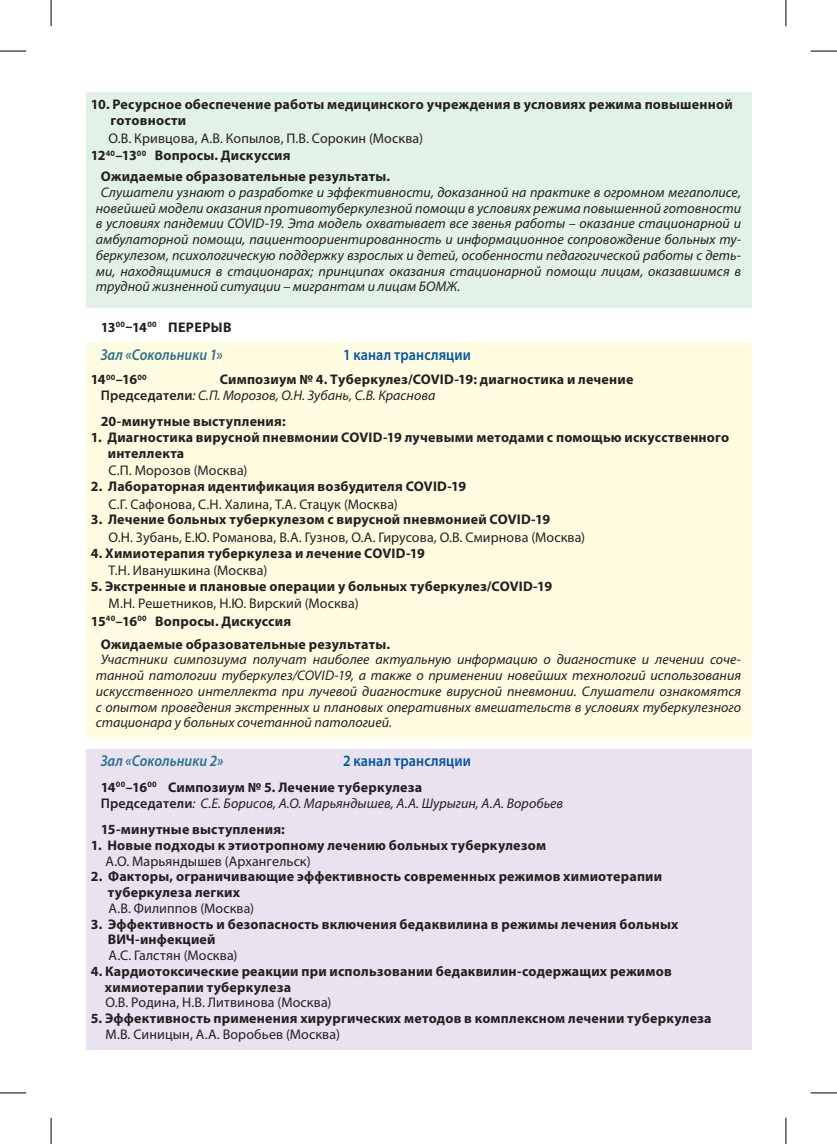
<style>
.page{position:relative;width:837px;height:1144px;background:#fff}
.page>*{position:absolute;margin:0;border:0;box-sizing:border-box;transform-origin:0 0}
.t1{font:italic 600 15.75px "Myriad Pro";letter-spacing:.005em;color:#28718a;scale:.9 1}
.t2{font:600 15.75px "Myriad Pro";letter-spacing:.01em;color:#0154a6;scale:.9 1}
.t3{font:italic 14px/15.8px "Myriad Pro";letter-spacing:.005em;color:#231f20;text-align:justify}
.t4{font:700 14px/15.8px "Myriad Pro";letter-spacing:.015em;color:#231f20}
.t5{font:14px/17.5px "Myriad Pro";letter-spacing:.01em;color:#231f20}
.s1{font-weight:700}
.s2{font-weight:600}
.s3{font-weight:400;font-style:italic}
.s4{font-weight:700;font-style:normal}
.s5{font-weight:600;font-style:normal}
</style>
<div class="page">
<div style="left:86px;top:92px;width:665px;height:216px;background:#e3f2e7"></div>
<div style="left:86px;top:342px;width:665px;height:396px;background:#fffce1"></div>
<div style="left:86px;top:749px;width:665px;height:301px;background:#e9e2ef"></div>
<svg style="left:0;top:51px;width:26px;height:1px"></svg>
<svg style="left:810px;top:51px;width:26px;height:1px"></svg>
<svg style="left:0;top:1092px;width:26px;height:1px"></svg>
<svg style="left:810px;top:1092px;width:26px;height:1px"></svg>
<svg style="left:51px;top:0;width:1px;height:26px"></svg>
<svg style="left:51px;top:1118px;width:1px;height:26px"></svg>
<svg style="left:785px;top:0;width:1px;height:26px"></svg>
<svg style="left:785px;top:1118px;width:1px;height:26px"></svg>
<p class="t4" style="left:111px;top:96px;width:623px;text-indent:-20px">10. Ресурсное обеспечение работы медицинского учреждения в условиях режима повышенной готовности</p>
<p class="t5" style="left:91px;top:129px;width:333px;text-indent:18px">О.В. Кривцова, А.В. Копылов, П.В. Сорокин (Москва)<br><span class="s1">12</span><sup>40</sup><span class="s1">–13</span><sup>00</sup> <span class="s1">Вопросы. Дискуссия</span></p>
<p class="t4" style="left:101px;top:168px;width:291px">Ожидаемые образовательные результаты.</p>
<p class="t3" style="left:96px;top:184px;width:646px;text-indent:5px">Слушатели узнают о разработке и эффективности, доказанной на практике в огромном мегаполисе, новейшей модели оказания противотуберкулезной помощи в условиях режима повышенной готовности в условиях пандемии COVID-19. Эта модель охватывает все звенья работы – оказание стационарной и амбулаторной помощи, пациентоориентированность и информационное сопровождение больных ту&shy;беркулезом, психологическую поддержку взрослых и детей, особенности педагогической работы с деть&shy;ми, находящимися в стационарах; принципах оказания стационарной помощи лицам, оказавшимся в трудной жизненной ситуации – мигрантам и лицам БОМЖ.</p>
<p class="t4" style="left:101px;top:319px;width:87px">13<sup>00</sup>–14<sup>00</sup> Перер</p>
<p class="t4" style="left:211px;top:319px;width:21px">ыв</p>
<p class="t1" style="left:101px;top:344px;width:137px">Зал «Сокольники 1»</p>
<p class="t2" style="left:343px;top:344px;width:144px">1 канал трансляции</p>
<p class="t4" style="left:91px;top:371px;width:57px">14<sup>00</sup>–16<sup>00</sup></p>
<p class="t4" style="left:101px;top:371px;width:534px;text-indent:119px">Симпозиум № 4. Туберкулез/COVID-19: диагностика и лечение<br><span class="s2">Председатели</span><span class="s3">: С.П. Морозов, О.Н. Зубань, С.В. Краснова</span></p>
<p class="t4" style="left:101px;top:413px;width:186px">20-минутные выступления:</p>
<p class="t4" style="left:108px;top:429px;width:622px;text-indent:-17px">1. Диагностика вирусной пневмонии COVID-19 лучевыми методами с помощью искусственного интеллекта</p>
<p class="t5" style="left:109px;top:462px;width:140px">С.П. Морозов (Москва)</p>
<p class="t4" style="left:91px;top:478px;width:377px">2. Лабораторная идентификация возбудителя COVID-19</p>
<p class="t5" style="left:109px;top:495px;width:291px">С.Г. Сафонова, С.Н. Халина, Т.А. Стацук (Москва)</p>
<p class="t4" style="left:91px;top:511px;width:460px">3. Лечение больных туберкулезом с вирусной пневмонией COVID-19</p>
<p class="t5" style="left:109px;top:528px;width:478px">О.Н. Зубань, Е.Ю. Романова, В.А. Гузнов, О.А. Гирусова, О.В. Смирнова (Москва)</p>
<p class="t4" style="left:91px;top:544px;width:335px">4. Химиотерапия туберкулеза и лечение COVID-19</p>
<p class="t5" style="left:109px;top:561px;width:160px">Т.Н. Иванушкина (Москва)</p>
<p class="t4" style="left:91px;top:578px;width:462px">5. Экстренные и плановые операции у больных туберкулез/COVID-19</p>
<p class="t5" style="left:91px;top:595px;width:269px;text-indent:18px">М.Н. Решетников, Н.Ю. Вирский (Москва)<br><span class="s1">15</span><sup>40</sup><span class="s1">–16</span><sup>00</sup> <span class="s1">Вопросы. Дискуссия</span></p>
<p class="t4" style="left:101px;top:635px;width:291px">Ожидаемые образовательные результаты.</p>
<p class="t3" style="left:96px;top:651px;width:646px;text-indent:5px">Участники симпозиума получат наиболее актуальную информацию о диагностике и лечении соче&shy;танной патологии туберкулез/COVID-19, а также о применении новейших технологий использования искусственного интеллекта при лучевой диагностике вирусной пневмонии. Слушатели ознакомятся с опытом проведения экстренных и плановых оперативных вмешательств в условиях туберкулезного стационара у больных сочетанной патологией.</p>
<p class="t1" style="left:101px;top:750px;width:138px">Зал «Сокольники 2»</p>
<p class="t2" style="left:343px;top:750px;width:144px">2 канал трансляции</p>
<p class="t3" style="left:101px;top:779px;width:464px"><span class="s4">14</span><sup>00</sup><span class="s4">–16</span><sup>00</sup> <span class="s4">Симпозиум № 5. Лечение туберкулеза<br></span><span class="s5">Председатели</span>: С.Е. Борисов, А.О. Марьяндышев, А.А. Шурыгин, А.А. Воробьев</p>
<p class="t4" style="left:101px;top:821px;width:185px">15-минутные выступления:</p>
<p class="t4" style="left:91px;top:837px;width:456px">1. Новые подходы к этиотропному лечению больных туберкулезом</p>
<p class="t5" style="left:106px;top:852px;width:206px">А.О. Марьяндышев (Архангельск)</p>
<p class="t4" style="left:108px;top:868px;width:555px;text-indent:-17px">2. Факторы, ограничивающие эффективность современных режимов химиотерапии туберкулеза легких</p>
<p class="t5" style="left:109px;top:899px;width:147px">А.В. Филиппов (Москва)</p>
<p class="t4" style="left:108px;top:915px;width:572px;text-indent:-17px">3. Эффективность и безопасность включения бедаквилина в режимы лечения больных<br>ВИЧ-инфекцией</p>
<p class="t5" style="left:109px;top:946px;width:130px">А.С. Галстян (Москва)</p>
<p class="t4" style="left:105px;top:963px;width:568px;text-indent:-14px">4. Кардиотоксические реакции при использовании бедаквилин-содержащих режимов химиотерапии туберкулеза</p>
<p class="t5" style="left:106px;top:994px;width:227px">О.В. Родина, Н.В. Литвинова (Москва)</p>
<p class="t4" style="left:91px;top:1010px;width:622px">5. Эффективность применения хирургических методов в комплексном лечении туберкулеза</p>
<p class="t5" style="left:106px;top:1025px;width:236px">М.В. Синицын, А.А. Воробьев (Москва)</p>
</div>
